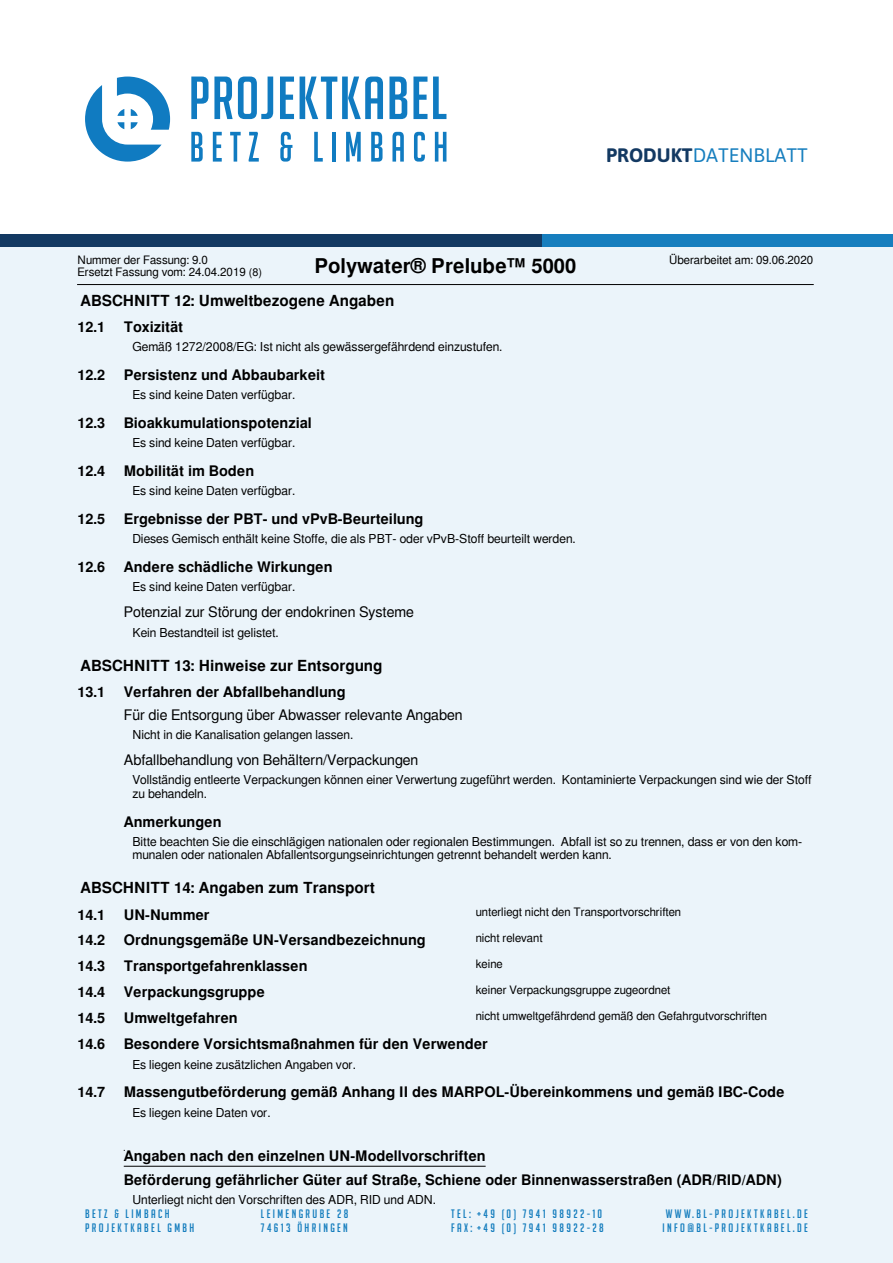
<style>
.page{position:relative;width:893px;height:1263px;background:#fff}
.page>*{position:absolute;margin:0;border:0;box-sizing:border-box;transform-origin:0 0}
.t1{font:700 20.25px "Free Sans";color:#000}
.t2{font:19.5px "Asap";color:#167ebe}
.t3{font:700 15.15px "Free Sans";color:#000}
.t4{font:700 14.4px/23.1px "Free Sans";color:#000}
.t5{font:14.4px/23.1px "Free Sans";color:#000}
.t6{font:12.3px/13.5px "Free Sans";color:#000}
.t7{font:12px "Big Noodle Titling";letter-spacing:.2em;color:#167ebe}
.t8{font:11.55px/12.8px "Free Sans";color:#000}
.s1{font-weight:700;color:#133962}
.s2{font-size:10.8px}
.s3{font-weight:700}
</style>
<div class="page">
<div style="left:0;top:247px;width:893px;height:1016px;background:#ebf4fa"></div>
<div style="left:0;top:234px;width:542px;height:13px;background:#133962"></div>
<div style="left:542px;top:234px;width:351px;height:13px;background:#167ebe"></div>
<svg style="left:85px;top:77px;width:85px;height:85px"></svg>
<svg style="left:191px;top:77px;width:17px;height:42px"></svg>
<svg style="left:214px;top:77px;width:59px;height:42px"></svg>
<svg style="left:280px;top:77px;width:14px;height:42px"></svg>
<svg style="left:300px;top:77px;width:83px;height:42px"></svg>
<svg style="left:389px;top:77px;width:18px;height:42px"></svg>
<svg style="left:413px;top:77px;width:14px;height:42px"></svg>
<svg style="left:433px;top:77px;width:13px;height:42px"></svg>
<svg style="left:191px;top:132px;width:12px;height:30px"></svg>
<svg style="left:213px;top:132px;width:9px;height:30px"></svg>
<svg style="left:230px;top:132px;width:11px;height:30px"></svg>
<svg style="left:249px;top:132px;width:10px;height:30px"></svg>
<svg style="left:280px;top:132px;width:12px;height:30px"></svg>
<svg style="left:314px;top:132px;width:9px;height:30px"></svg>
<hr style="left:332px;top:132px;width:4px;height:30px;background:#107bc1">
<svg style="left:346px;top:132px;width:15px;height:30px"></svg>
<svg style="left:371px;top:132px;width:12px;height:30px"></svg>
<svg style="left:392px;top:132px;width:12px;height:30px"></svg>
<svg style="left:414px;top:132px;width:11px;height:30px"></svg>
<svg style="left:435px;top:132px;width:11px;height:30px"></svg>
<hr style="left:124px;top:1166px;width:362px;height:1px;background:#000">
<hr style="left:78px;top:284px;width:735px;height:1px;background:#000">
<p class="t2" style="left:606px;top:143px;width:203px"><span class="s1">PRODUKT</span>DATENBLATT</p>
<p class="t8" style="left:78px;top:253px;width:186px">Nummer der Fassung: 9.0<br>Ersetzt Fassung vom: 24.04.2019 <span class="s2">(8)</span></p>
<p class="t8" style="left:669px;top:253px;width:145px">Überarbeitet am: 09.06.2020</p>
<p class="t1" style="left:314px;top:252px;width:263px">Polywater® Prelube™ 5000</p>
<p class="t3" style="left:80px;top:289px;width:315px">ABSCHNITT 12: Umweltbezogene Angaben</p>
<p class="t4" style="left:78px;top:316px;width:29px">12.1</p>
<p class="t4" style="left:124px;top:316px;width:61px">Toxizität</p>
<p class="t6" style="left:132px;top:340px;width:371px">Gemäß 1272/2008/EG: Ist nicht als gewässergefährdend einzustufen.</p>
<p class="t4" style="left:78px;top:364px;width:29px">12.2</p>
<p class="t4" style="left:124px;top:364px;width:203px">Persistenz und Abbaubarkeit</p>
<p class="t6" style="left:132px;top:388px;width:164px">Es sind keine Daten verfügbar.</p>
<p class="t4" style="left:78px;top:412px;width:29px">12.3</p>
<p class="t4" style="left:124px;top:412px;width:190px">Bioakkumulationspotenzial</p>
<p class="t6" style="left:132px;top:436px;width:164px">Es sind keine Daten verfügbar.</p>
<p class="t4" style="left:78px;top:460px;width:29px">12.4</p>
<p class="t4" style="left:124px;top:460px;width:132px">Mobilität im Boden</p>
<p class="t6" style="left:132px;top:484px;width:164px">Es sind keine Daten verfügbar.</p>
<p class="t4" style="left:78px;top:508px;width:29px">12.5</p>
<p class="t4" style="left:124px;top:508px;width:301px">Ergebnisse der PBT- und vPvB-Beurteilung</p>
<p class="t6" style="left:132px;top:532px;width:445px">Dieses Gemisch enthält keine Stoffe, die als PBT- oder vPvB-Stoff beurteilt werden.</p>
<p class="t4" style="left:78px;top:556px;width:29px">12.6</p>
<p class="t4" style="left:124px;top:556px;width:210px">Andere schädliche Wirkungen</p>
<p class="t6" style="left:132px;top:580px;width:164px">Es sind keine Daten verfügbar.</p>
<p class="t5" style="left:124px;top:601px;width:291px">Potenzial zur Störung der endokrinen Systeme</p>
<p class="t6" style="left:132px;top:626px;width:148px">Kein Bestandteil ist gelistet.</p>
<p class="t3" style="left:80px;top:654px;width:304px">ABSCHNITT 13: Hinweise zur Entsorgung</p>
<p class="t4" style="left:78px;top:681px;width:29px">13.1</p>
<p class="t5" style="left:124px;top:680px;width:340px"><span class="s3">Verfahren der Abfallbehandlung<br></span>Für die Entsorgung über Abwasser relevante Angaben</p>
<p class="t6" style="left:132px;top:728px;width:222px">Nicht in die Kanalisation gelangen lassen.</p>
<p class="t5" style="left:124px;top:748px;width:296px">Abfallbehandlung von Behältern/Verpackungen</p>
<p class="t6" style="left:132px;top:773px;width:681px">Vollständig entleerte Verpackungen können einer Verwertung zugeführt werden. Kontaminierte Verpackungen sind wie der Stoff zu behandeln.</p>
<p class="t4" style="left:124px;top:811px;width:99px">Anmerkungen</p>
<p class="t6" style="left:132px;top:835px;width:671px">Bitte beachten Sie die einschlägigen nationalen oder regionalen Bestimmungen. Abfall ist so zu trennen, dass er von den kom&shy;munalen oder nationalen Abfallentsorgungseinrichtungen getrennt behandelt werden kann.</p>
<p class="t3" style="left:80px;top:877px;width:296px">ABSCHNITT 14: Angaben zum Transport</p>
<p class="t4" style="left:78px;top:903px;width:29px">14.1</p>
<p class="t4" style="left:124px;top:903px;width:87px">UN-Nummer</p>
<p class="t8" style="left:476px;top:906px;width:207px">unterliegt nicht den Transportvorschriften</p>
<p class="t4" style="left:78px;top:929px;width:29px">14.2</p>
<p class="t4" style="left:124px;top:929px;width:303px">Ordnungsgemäße UN-Versandbezeichnung</p>
<p class="t8" style="left:476px;top:932px;width:68px">nicht relevant</p>
<p class="t4" style="left:78px;top:955px;width:29px">14.3</p>
<p class="t4" style="left:124px;top:955px;width:185px">Transportgefahrenklassen</p>
<p class="t8" style="left:476px;top:958px;width:28px">keine</p>
<p class="t4" style="left:78px;top:981px;width:29px">14.4</p>
<p class="t4" style="left:124px;top:981px;width:143px">Verpackungsgruppe</p>
<p class="t8" style="left:476px;top:984px;width:196px">keiner Verpackungsgruppe zugeordnet</p>
<p class="t4" style="left:78px;top:1007px;width:29px">14.5</p>
<p class="t4" style="left:124px;top:1007px;width:115px">Umweltgefahren</p>
<p class="t8" style="left:476px;top:1010px;width:293px">nicht umweltgefährdend gemäß den Gefahrgutvorschriften</p>
<p class="t4" style="left:78px;top:1033px;width:29px">14.6</p>
<p class="t4" style="left:124px;top:1033px;width:366px">Besondere Vorsichtsmaßnahmen für den Verwender</p>
<p class="t6" style="left:132px;top:1057px;width:225px">Es liegen keine zusätzlichen Angaben vor.</p>
<p class="t4" style="left:78px;top:1081px;width:29px">14.7</p>
<p class="t4" style="left:124px;top:1081px;width:662px">Massengutbeförderung gemäß Anhang II des MARPOL-Übereinkommens und gemäß IBC-Code</p>
<p class="t6" style="left:132px;top:1106px;width:140px">Es liegen keine Daten vor.</p>
<p class="t4" style="left:124px;top:1145px;width:660px">Angaben nach den einzelnen UN-Modellvorschriften<br>Beförderung gefährlicher Güter auf Straße, Schiene oder Binnenwasserstraßen (ADR/RID/ADN)</p>
<p class="t6" style="left:132px;top:1193px;width:305px">Unterliegt nicht den Vorschriften des ADR, RID und ADN.</p>
<p class="t7" style="left:85px;top:1207px;width:86px">BETZ &amp; LIMBACH</p>
<p class="t7" style="left:85px;top:1222px;width:111px">PROJEKTKABEL GMBH</p>
<p class="t7" style="left:261px;top:1207px;width:89px">LEIMENGRUBE 28</p>
<p class="t7" style="left:261px;top:1222px;width:88px">74613 ÖHRINGEN</p>
<p class="t7" style="left:451px;top:1207px;width:153px">TEL: +49 (0) 7941 98922-10</p>
<p class="t7" style="left:451px;top:1222px;width:154px">FAX: +49 (0) 7941 98922-28</p>
<p class="t7" style="left:666px;top:1207px;width:144px">WWW.BL-PROJEKTKABEL.DE</p>
<p class="t7" style="left:663px;top:1222px;width:147px">INFO@BL-PROJEKTKABEL.DE</p>
</div>
